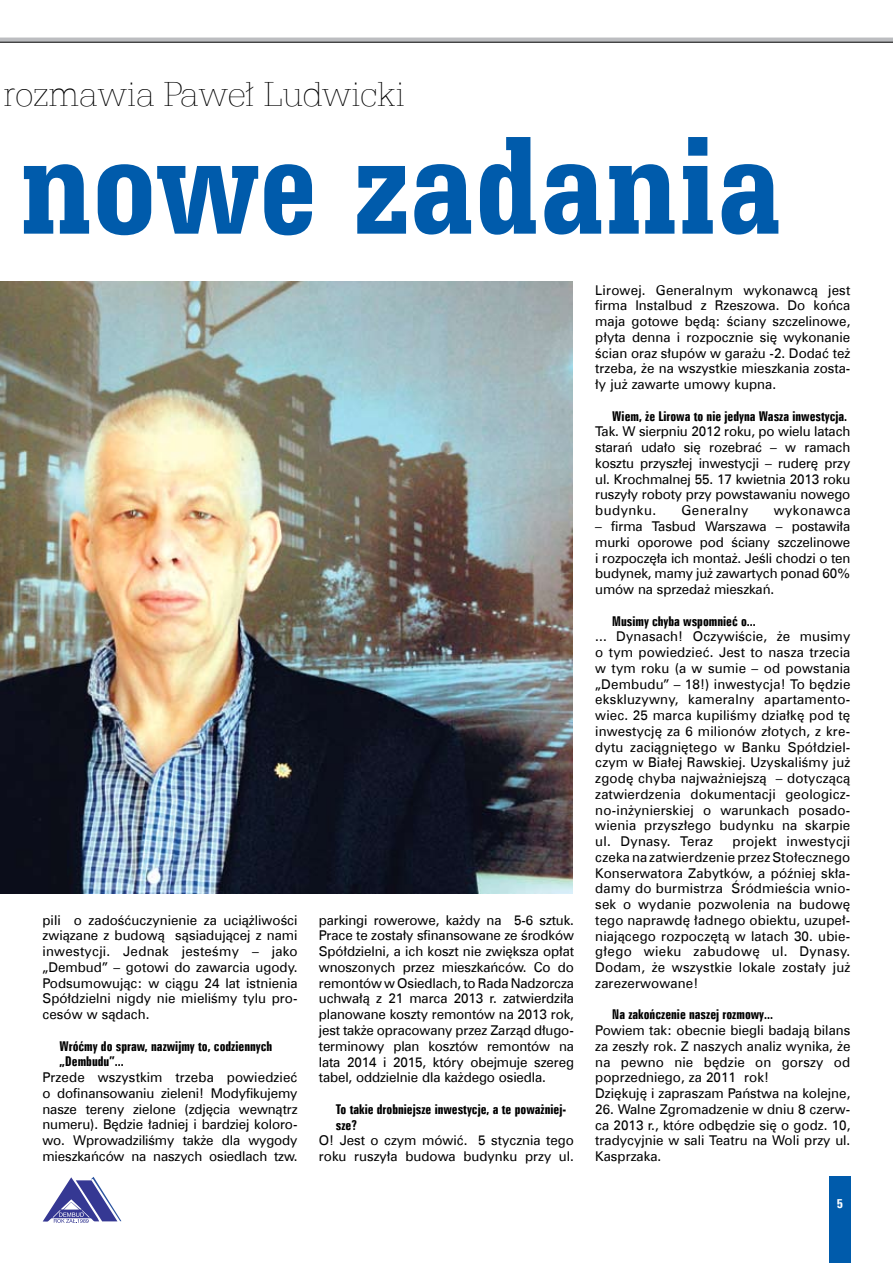
<style>
.page{position:relative;width:893px;height:1263px;background:#fff}
.page>*{position:absolute;margin:0;border:0;box-sizing:border-box;transform-origin:0 0}
.t1{font:145.5px "Serifa Bd Cn EU";color:#005bab}
.t2{font:37.5px "Serifa Th EU";letter-spacing:-.015em;color:#000}
.t3{font:13.5px/15.8px "Zurich EU";color:#000;text-align:justify}
.t4{font:700 13.5px/15.8px "Zurich X Cn EU";color:#000}
.t5{font:13.5px "Zurich EU";letter-spacing:.035em;color:#000}
.t6{font:13.5px "Serifa Bd Cn EU";color:#fff}
</style>
<div class="page">
<div style="left:829px;top:1177px;width:21px;height:86px;background:#005bab"></div>
<svg style="left:1px;top:38px;width:892px;height:4px;background:#aeafb2"></svg>
<hr style="left:0;top:42px;width:893px;height:1px;background:#000">
<svg style="left:43px;top:1177px;width:78px;height:46px"></svg>
<img style="left:0;top:281px;width:572px;height:612px">
<h2 class="t2" style="left:3px;top:72px;width:403px">rozmawia Paweł Ludwicki</h2>
<h1 class="t1" style="left:19px;top:97px;width:764px">nowe zadania</h1>
<p class="t3" style="left:43px;top:912px;width:257px">pili o zadośćuczynienie za uciążliwości związane z budową sąsiadującej z nami inwestycji. Jednak jesteśmy – jako „Dembud” – gotowi do zawarcia ugody.<br>Podsumowując: w ciągu 24 lat istnienia Spółdzielni nigdy nie mieliśmy tylu pro&shy;cesów w sądach.</p>
<p class="t4" style="left:60px;top:1038px;width:214px">Wróćmy do spraw, nazwijmy to, codziennych „Dembudu”...</p>
<p class="t3" style="left:42px;top:1069px;width:257px">Przede wszystkim trzeba powiedzieć o dofinansowaniu zieleni! Modyfikujemy nasze tereny zielone (zdjęcia wewnątrz numeru). Będzie ładniej i bardziej koloro&shy;wo. Wprowadziliśmy także dla wygody mieszkańców na naszych osiedlach tzw.</p>
<p class="t3" style="left:319px;top:912px;width:257px">parkingi rowerowe, każdy na 5-6 sztuk.<br>Prace te zostały sfinansowane ze środków Spółdzielni, a ich koszt nie zwiększa opłat wnoszonych przez mieszkańców. Co do remontów w Osiedlach, to Rada Nadzorcza uchwałą z 21 marca 2013 r. zatwierdziła planowane koszty remontów na 2013 rok, jest także opracowany przez Zarząd długo&shy;terminowy plan kosztów remontów na lata 2014 i 2015, który obejmuje szereg tabel, oddzielnie dla każdego osiedla.</p>
<p class="t4" style="left:336px;top:1101px;width:232px">To takie drobniejsze inwestycje, a te poważniej&shy;sze?</p>
<p class="t3" style="left:319px;top:1132px;width:257px">O! Jest o czym mówić. 5 stycznia tego roku ruszyła budowa budynku przy ul.</p>
<p class="t3" style="left:595px;top:282px;width:257px">Lirowej. Generalnym wykonawcą jest firma Instalbud z Rzeszowa. Do końca maja gotowe będą: ściany szczelinowe, płyta denna i rozpocznie się wykonanie ścian oraz słupów w garażu -2. Dodać też trzeba, że na wszystkie mieszkania zosta&shy;ły już zawarte umowy kupna.</p>
<p class="t4" style="left:612px;top:408px;width:236px">Wiem, że Lirowa to nie jedyna Wasza inwestycja.</p>
<p class="t3" style="left:595px;top:424px;width:257px">Tak. W sierpniu 2012 roku, po wielu latach starań udało się rozebrać – w ramach kosztu przyszłej inwestycji – ruderę przy ul. Krochmalnej 55. 17 kwietnia 2013 roku ruszyły roboty przy powstawaniu nowego budynku.</p>
<p class="t5" style="left:681px;top:502px;width:69px">Generalny</p>
<p class="t5" style="left:774px;top:502px;width:78px">wykonawca</p>
<p class="t3" style="left:595px;top:518px;width:257px">– firma Tasbud Warszawa – postawiła murki oporowe pod ściany szczelinowe i rozpoczęła ich montaż. Jeśli chodzi o ten budynek, mamy już zawartych ponad 60% umów na sprzedaż mieszkań.</p>
<p class="t4" style="left:612px;top:613px;width:145px">Musimy chyba wspomnieć o...</p>
<p class="t3" style="left:595px;top:628px;width:257px">... Dynasach! Oczywiście, że musimy o tym powiedzieć. Jest to nasza trzecia w tym roku (a w sumie – od powstania „Dembudu” – 18!) inwestycja! To będzie ekskluzywny, kameralny apartamento&shy;wiec. 25 marca kupiliśmy działkę pod tę inwestycję za 6 milionów złotych, z kre&shy;dytu zaciągniętego w Banku Spółdziel&shy;czym w Białej Rawskiej. Uzyskaliśmy już zgodę chyba najważniejszą – dotyczącą zatwierdzenia dokumentacji geologicz&shy;no-inżynierskiej o warunkach posado&shy;wienia przyszłego budynku na skarpie ul. Dynasy. Teraz</p>
<p class="t3" style="left:595px;top:833px;width:257px;text-indent:137px">projekt inwestycji czeka na zatwierdzenie przez Stołecznego Konserwatora Zabytków, a później skła&shy;damy do burmistrza Śródmieścia wnio&shy;sek o wydanie pozwolenia na budowę tego naprawdę ładnego obiektu, uzupeł&shy;niającego rozpoczętą w latach 30. ubie&shy;głego wieku zabudowę ul. Dynasy.<br>Dodam, że wszystkie lokale zostały już zarezerwowane!</p>
<p class="t4" style="left:612px;top:1007px;width:162px">Na zakończenie naszej rozmowy...</p>
<p class="t3" style="left:595px;top:1022px;width:257px;text-align:left">Powiem tak: obecnie biegli badają bilans za zeszły rok. Z naszych analiz wynika, że na pewno nie będzie on gorszy od poprzedniego, za 2011 rok!<br>Dziękuję i zapraszam Państwa na kolejne,</p>
<p class="t3" style="left:595px;top:1101px;width:257px">26. Walne Zgromadzenie w dniu 8 czerw&shy;ca 2013 r., które odbędzie się o godz. 10, tradycyjnie w sali Teatru na Woli przy ul.<br>Kasprzaka.</p>
<p class="t6" style="left:837px;top:1195px;width:8px">5</p>
</div>
